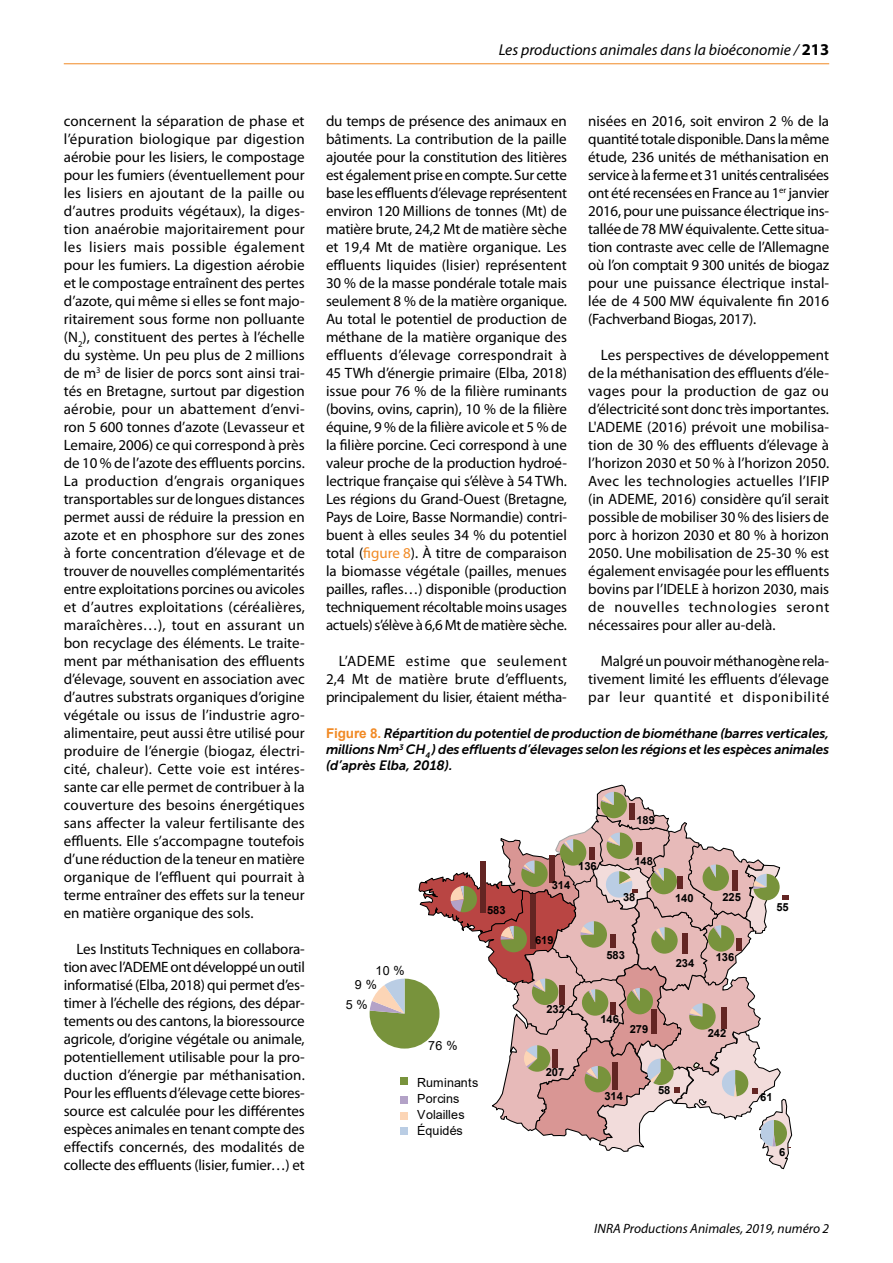
<style>
.page{position:relative;width:893px;height:1263px;background:#fff}
.page>*{position:absolute;margin:0;border:0;box-sizing:border-box;transform-origin:0 0}
.t1{font:italic 15.75px "Myriad Pro";color:#000}
.t2{font:15px/18px "Myriad Pro";color:#000;text-align:justify}
.t3{font:italic 13.5px/15.8px "Museo Sans 700";letter-spacing:-.01em;color:#000;text-align:justify}
.t4{font:italic 13.5px "Myriad Pro";color:#000}
.t5{font:12.6px/16px "Arial";letter-spacing:.01em;color:#000}
.t6{font:700 11.1px "Arial";letter-spacing:-.005em;color:#000}
.s1{font-weight:700;font-style:normal;font-size:16.5px}
.s2{font-family:"Arial";font-weight:700;font-style:normal;color:#f18a25}
.s3{color:#f18a25}
</style>
<div class="page">
<hr style="left:64px;top:63px;width:765px;height:1px;background:#f18a25">
<svg style="left:418px;top:784px;width:375px;height:386px"></svg>
<div style="left:370px;top:979px;width:69px;height:69px;background:#78933c;border-radius:35px"></div>
<svg style="left:370px;top:979px;width:35px;height:34px"></svg>
<div style="left:400px;top:1077px;width:8px;height:8px;background:#78933c"></div>
<div style="left:400px;top:1096px;width:8px;height:8px;background:#b3a2c7"></div>
<div style="left:400px;top:1112px;width:8px;height:8px;background:#fcd5b6"></div>
<div style="left:400px;top:1127px;width:8px;height:7px;background:#bacde4"></div>
<p class="t1" style="left:499px;top:41px;width:332px">Les productions animales dans la bioéconomie / <span class="s1">213</span></p>
<p class="t2" style="left:64px;top:112px;width:243px">concernent la séparation de phase et l’épuration biologique par digestion aérobie pour les lisiers, le compostage pour les fumiers (éventuellement pour les lisiers en ajoutant de la paille ou d’autres produits végétaux), la diges&shy;tion anaérobie majoritairement pour les lisiers mais possible également pour les fumiers. La digestion aérobie et le compostage entraînent des pertes d’azote, qui même si elles se font majo&shy;ritairement sous forme non polluante (N<sub>2</sub>), constituent des pertes à l’échelle du système. Un peu plus de 2 millions de m<sup>3</sup> de lisier de porcs sont ainsi trai&shy;tés en Bretagne, surtout par digestion aérobie, pour un abattement d’envi&shy;ron 5 600 tonnes d’azote (Levasseur et Lemaire, 2006) ce qui correspond à près de 10 % de l’azote des effluents porcins.<br>La production d’engrais organiques transportables sur de longues distances permet aussi de réduire la pression en azote et en phosphore sur des zones à forte concentration d’élevage et de trouver de nouvelles complémentarités entre exploitations porcines ou avicoles et d’autres exploitations (céréalières, maraîchères…), tout en assurant un bon recyclage des éléments. Le traite&shy;ment par méthanisation des effluents d’élevage, souvent en association avec d’autres substrats organiques d’origine végétale ou issus de l’industrie agro&shy;alimentaire, peut aussi être utilisé pour produire de l’énergie (biogaz, électri&shy;cité, chaleur). Cette voie est intéres&shy;sante car elle permet de contribuer à la couverture des besoins énergétiques sans affecter la valeur fertilisante des effluents. Elle s’accompagne toutefois d’une réduction de la teneur en matière organique de l’effluent qui pourrait à terme entraîner des effets sur la teneur en matière organique des sols.</p>
<p class="t2" style="left:64px;top:940px;width:243px;text-indent:13px">Les Instituts Techniques en collabora&shy;tion avec l’ADEME ont développé un outil informatisé (Elba, 2018) qui permet d’es&shy;timer à l’échelle des régions, des dépar&shy;tements ou des cantons, la bioressource agricole, d’origine végétale ou animale, potentiellement utilisable pour la pro&shy;duction d’énergie par méthanisation.<br>Pour les effluents d’élevage cette biores&shy;source est calculée pour les différentes espèces animales en tenant compte des effectifs concernés, des modalités de collecte des effluents (lisier, fumier…) et</p>
<p class="t2" style="left:588px;top:112px;width:243px">nisées en 2016, soit environ 2 % de la quantité totale disponible. Dans la même étude, 236 unités de méthanisation en service à la ferme et 31 unités centralisées ont été recensées en France au 1<sup>er</sup> janvier 2016, pour une puissance électrique ins&shy;tallée de 78 MW équivalente. Cette situa&shy;tion contraste avec celle de l’Allemagne où l’on comptait 9 300 unités de biogaz pour une puissance électrique instal&shy;lée de 4 500 MW équivalente fin 2016 (Fachverband Biogas, 2017).</p>
<p class="t2" style="left:588px;top:346px;width:243px;text-indent:13px">Les perspectives de développement de la méthanisation des effluents d’éle&shy;vages pour la production de gaz ou d’électricité sont donc très importantes.<br>L'ADEME (2016) prévoit une mobilisa&shy;tion de 30 % des effluents d’élevage à l’horizon 2030 et 50 % à l’horizon 2050.<br>Avec les technologies actuelles l’IFIP (in ADEME, 2016) considère qu’il serait possible de mobiliser 30 % des lisiers de porc à horizon 2030 et 80 % à horizon 2050. Une mobilisation de 25-30 % est également envisagée pour les effluents bovins par l’IDELE à horizon 2030, mais de nouvelles technologies seront nécessaires pour aller au-delà.</p>
<p class="t2" style="left:588px;top:652px;width:242px;text-indent:13px">Malgré un pouvoir méthanogène rela&shy;tivement limité les effluents d’élevage par leur quantité et disponibilité</p>
<p class="t3" style="left:326px;top:726px;width:505px"><span class="s2">Figure 8.</span> Répartition du potentiel de production de biométhane (barres verticales, millions Nm<sup>3</sup> CH<sub>4</sub> ) des effluents d’élevages selon les régions et les espèces animales (d’après Elba, 2018).</p>
<p class="t2" style="left:326px;top:112px;width:243px">du temps de présence des animaux en bâtiments. La contribution de la paille ajoutée pour la constitution des litières est également prise en compte. Sur cette base les effluents d’élevage représentent environ 120 Millions de tonnes (Mt) de matière brute, 24,2 Mt de matière sèche et 19,4 Mt de matière organique. Les effluents liquides (lisier) représentent 30 % de la masse pondérale totale mais seulement 8 % de la matière organique.<br>Au total le potentiel de production de méthane de la matière organique des effluents d’élevage correspondrait à 45 TWh d’énergie primaire (Elba, 2018) issue pour 76 % de la filière ruminants (bovins, ovins, caprin), 10 % de la filière équine, 9 % de la filière avicole et 5 % de la filière porcine. Ceci correspond à une valeur proche de la production hydroé&shy;lectrique française qui s’élève à 54 TWh.<br>Les régions du Grand-Ouest (Bretagne, Pays de Loire, Basse Normandie) contri&shy;buent à elles seules 34 % du potentiel total (<span class="s3">figure 8</span>). À titre de comparaison la biomasse végétale (pailles, menues pailles, rafles…) disponible (production techniquement récoltable moins usages actuels) s’élève à 6,6 Mt de matière sèche.</p>
<p class="t2" style="left:326px;top:652px;width:243px;text-indent:13px">L’ADEME estime que seulement 2,4 Mt de matière brute d’effluents, principalement du lisier, étaient métha-</p>
<p class="t6" style="left:487px;top:902px;width:20px">583</p>
<p class="t5" style="left:375px;top:963px;width:31px">10 %</p>
<p class="t5" style="left:355px;top:977px;width:24px">9 %</p>
<p class="t5" style="left:346px;top:996px;width:24px">5 %</p>
<p class="t5" style="left:428px;top:1037px;width:31px">76 %</p>
<p class="t5" style="left:417px;top:1074px;width:63px">Ruminants<br>Porcins<br>Volailles<br>Équidés</p>
<p class="t6" style="left:552px;top:877px;width:20px">314</p>
<p class="t6" style="left:578px;top:858px;width:20px">136</p>
<p class="t6" style="left:636px;top:812px;width:20px">189</p>
<p class="t6" style="left:634px;top:853px;width:20px">148</p>
<p class="t6" style="left:623px;top:890px;width:14px">38</p>
<p class="t6" style="left:535px;top:932px;width:20px">619</p>
<p class="t6" style="left:606px;top:947px;width:20px">583</p>
<p class="t6" style="left:675px;top:890px;width:20px">140</p>
<p class="t6" style="left:722px;top:889px;width:20px">225</p>
<p class="t6" style="left:676px;top:955px;width:20px">234</p>
<p class="t6" style="left:716px;top:949px;width:20px">136</p>
<p class="t6" style="left:546px;top:1002px;width:20px">232</p>
<p class="t6" style="left:546px;top:1064px;width:20px">207</p>
<p class="t6" style="left:600px;top:1012px;width:20px">146</p>
<p class="t6" style="left:630px;top:1022px;width:20px">279</p>
<p class="t6" style="left:604px;top:1089px;width:20px">314</p>
<p class="t6" style="left:658px;top:1082px;width:14px">58</p>
<p class="t6" style="left:708px;top:1026px;width:20px">242</p>
<p class="t6" style="left:776px;top:899px;width:14px">55</p>
<p class="t6" style="left:760px;top:1089px;width:14px">61</p>
<p class="t6" style="left:779px;top:1144px;width:8px">6</p>
<p class="t4" style="left:594px;top:1221px;width:236px">INRA Productions Animales, 2019, numéro 2</p>
</div>
